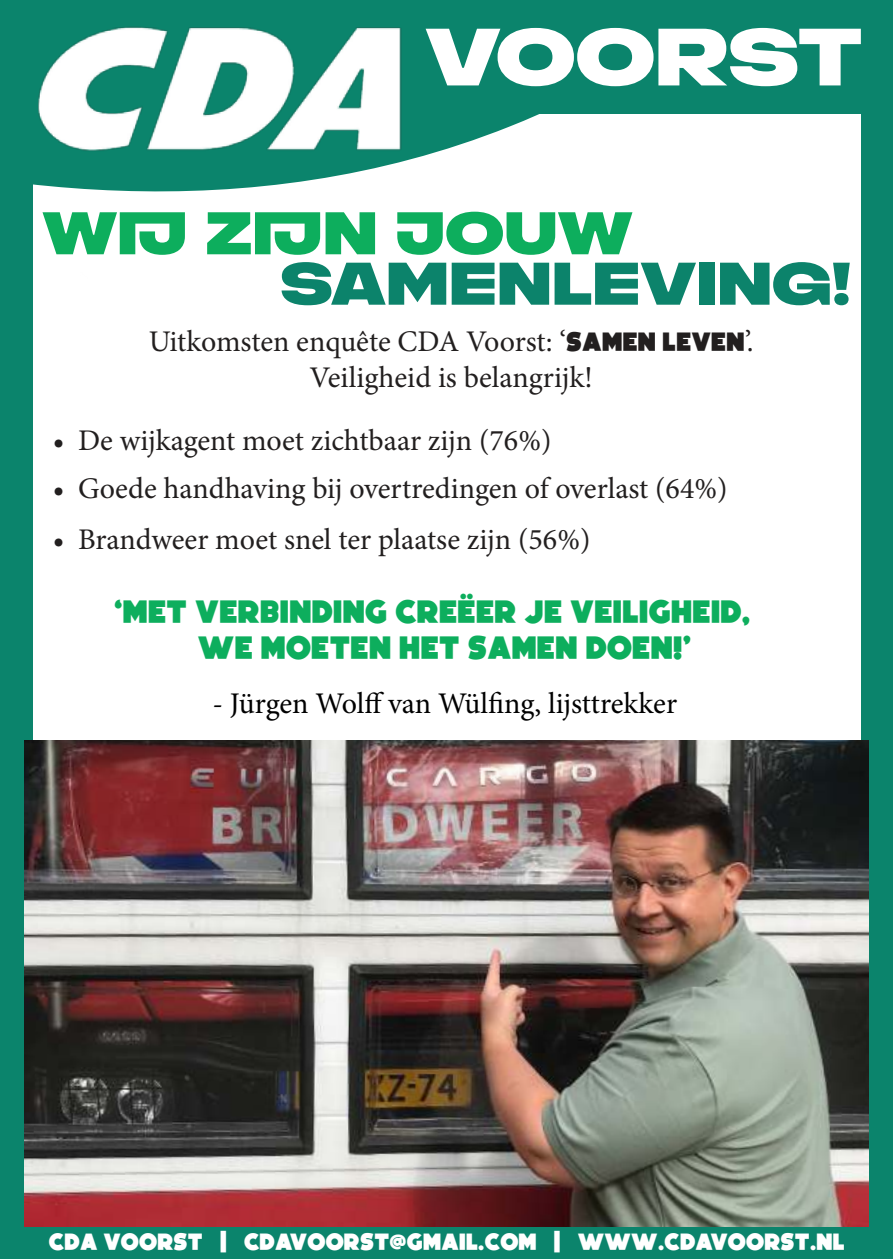
<style>
.page{position:relative;width:893px;height:1259px;background:#fff}
.page>*{position:absolute;margin:0;border:0;box-sizing:border-box;transform-origin:0 0}
.t1{font:81px "Rifton";color:#fff}
.t2{font:60px "Rifton";color:#0c836b}
.t3{font:60px "Rifton";color:#0dae5d}
.t4{font:33px/36px "Boldfinger";color:#0dae5d;text-align:center}
.t5{font:30px/36px "Minion Pro";color:#221f1f;text-align:center}
.t6{font:30px "Minion Pro";letter-spacing:-.005em;color:#000}
.t7{font:24px "Boldfinger";color:#fff}
.s1{font-family:"Boldfinger";font-size:27px}
</style>
<div class="page">
<div style="left:0;top:114px;width:893px;height:1145px;background:#0b846c"></div>
<div style="left:33px;top:62px;width:827px;height:703px;background:#fff"></div>
<img style="left:24px;top:740px;width:845px;height:486px">
<svg style="left:0;top:114px;width:539px;height:220px"></svg>
<div style="left:0;top:0;width:893px;height:114px;background:#0b846c"></div>
<img style="left:9px;top:27px;width:458px;height:254px">
<h1 class="t1" style="left:425px;top:10px;width:438px">VOORST</h1>
<h2 class="t3" style="left:43px;top:198px;width:591px">WIJ ZIJN JOUW</h2>
<h2 class="t2" style="left:281px;top:249px;width:572px">SAMENLEVING!</h2>
<p class="t5" style="left:149px;top:326px;width:606px">Uitkomsten enquête CDA Voorst: ‘<span class="s1">SAMEN LEVEN</span>’.<br>Veiligheid is belangrijk!</p>
<p class="t5" style="left:53px;top:425px;width:500px">• De wijkagent moet zichtbaar zijn (76%)</p>
<p class="t5" style="left:53px;top:473px;width:676px">• Goede handhaving bij overtredingen of overlast (64%)</p>
<p class="t5" style="left:53px;top:524px;width:539px">• Brandweer moet snel ter plaatse zijn (56%)</p>
<p class="t4" style="left:114px;top:591px;width:663px">‘MET VERBINDING CREËER JE VEILIGHEID, –<br>WE MOETEN HET SAMEN DOEN!’</p>
<p class="t6" style="left:212px;top:691px;width:466px">- Jürgen Wolff van Wülfing, lijsttrekker</p>
<p class="t7" style="left:49px;top:1229px;width:798px">CDA VOORST | CDAVOORST@GMAIL.COM | WWW.CDAVOORST.NL</p>
</div>
